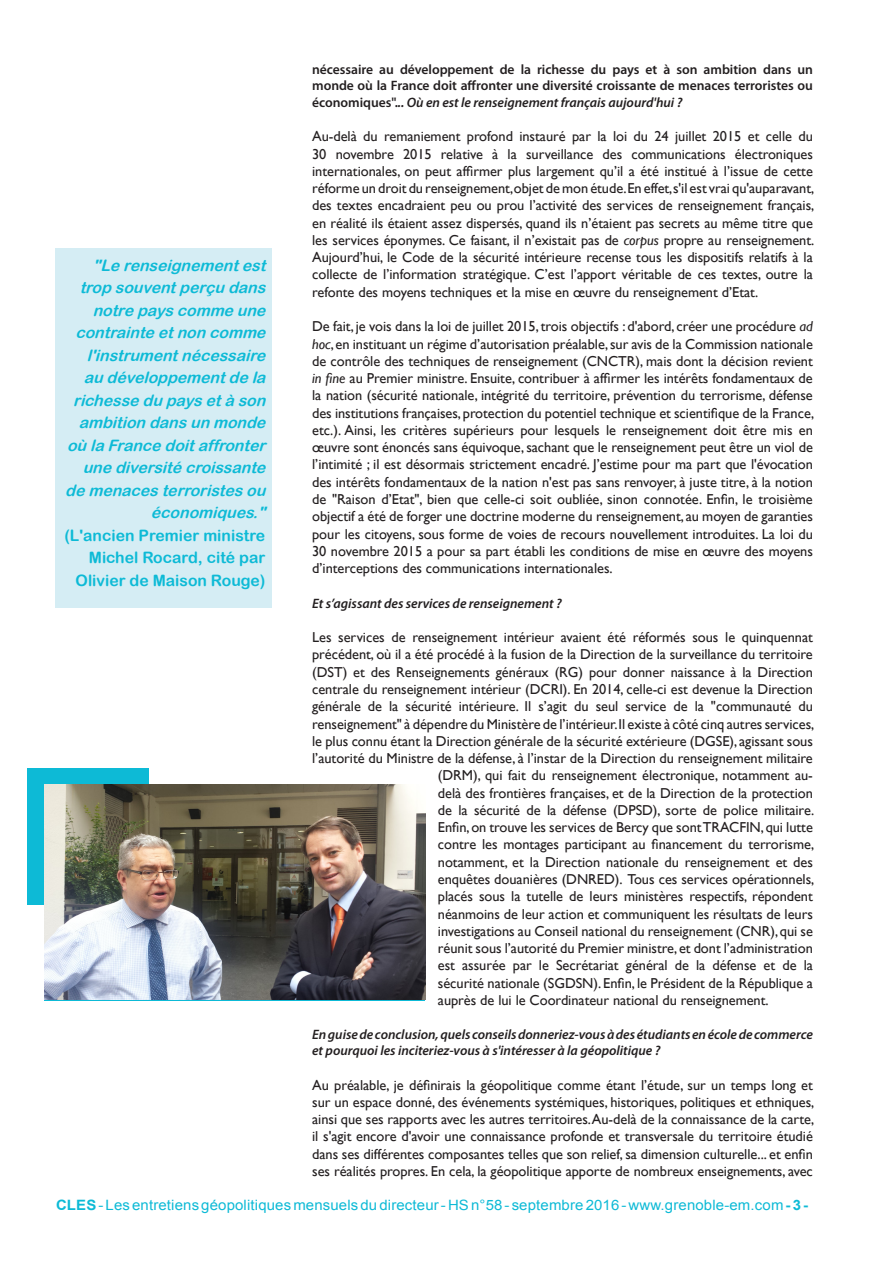
<style>
.page{position:relative;width:893px;height:1263px;background:#fff}
.page>*{position:absolute;margin:0;border:0;box-sizing:border-box;transform-origin:0 0}
.Exergue_CLES{font:italic 15.75px/22.5px "Arial Rounded MT Bold";color:#0dbad6;text-align:right}
.Exergue_CLES-2{font:15.75px/22.5px "Arial Rounded MT Bold";color:#0dbad6;text-align:right}
.Question_CLES{font:14.4px/17.2px "Gill Sans";letter-spacing:-.005em;color:#231f20;text-align:justify}
.t1{font:14.25px "Arial";letter-spacing:.01em;color:#0dbad6;scale:1.05 1}
.Question_CLES-2{font:600 13.65px/16.4px "Myriad Pro";letter-spacing:-.005em;color:#231f20;text-align:justify}
.Question_CLES-3{font:italic 600 13.65px/16.4px "Myriad Pro";letter-spacing:-.005em;color:#231f20}
.s1{font-style:italic}
.s2{font-weight:700}
</style>
<div class="page">
<div style="left:27px;top:769px;width:121px;height:136px;background:#0dbad6"></div>
<img style="left:45px;top:785px;width:380px;height:214px">
<div style="left:55px;top:248px;width:217px;height:359px;background:#d5edf4"></div>
<p class="Exergue_CLES" style="left:65px;top:254px;width:206px">"Le renseignementest trop souventperçu dans notre payscomme une contrainte etnon comme l'instrumentnécessaire au développementde la richesse du paysetà son ambition dansun monde où la France doitaffronter une diversité croissante de menacesterroristesou économiques."</p>
<p class="Exergue_CLES-2" style="left:64px;top:524px;width:202px">(L'ancien Premier ministre<br>Michel Rocard, cité par<br>Olivier de Maison Rouge)</p>
<p class="Question_CLES-2" style="left:312px;top:61px;width:502px">nécessaire au développement de la richesse du pays et à son ambition dans un monde où la France doit affronter une diversité croissante de menaces terroristes ou économiques".<span class="s1">.. Où en est le renseignement français aujourd'hui ?</span></p>
<p class="Question_CLES" style="left:312px;top:128px;width:504px">Au-delà du remaniement profond instauré par la loi du 24 juillet 2015 et celle du 30 novembre 2015 relative à la surveillance des communications électroniques internationales, on peut affirmer plus largement qu’il a été institué à l’issue de cette réforme un droit du renseignement,objet de mon étude.En effet,s'il est vrai qu'auparavant, des textes encadraient peu ou prou l’activité des services de renseignement français, en réalité ils étaient assez dispersés, quand ils n’étaient pas secrets au même titre que les services éponymes. Ce faisant, il n’existait pas de <span class="s1">corpus</span> propre au renseignement.<br>Aujourd’hui, le Code de la sécurité intérieure recense tous les dispositifs relatifs à la collecte de l’information stratégique. C’est l’apport véritable de ces textes, outre la refonte des moyens techniques et la mise en œuvre du renseignement d’Etat.</p>
<p class="Question_CLES" style="left:312px;top:318px;width:504px">De fait, je vois dans la loi de juillet 2015, trois objectifs : d'abord, créer une procédure <span class="s1">ad hoc</span>, en instituant un régime d’autorisation préalable, sur avis de la Commission nationale de contrôle des techniques de renseignement (CNCTR), mais dont la décision revient <span class="s1">in fine</span> au Premier ministre. Ensuite, contribuer à affirmer les intérêts fondamentaux de la nation (sécurité nationale, intégrité du territoire, prévention du terrorisme, défense des institutions françaises, protection du potentiel technique et scientifique de la France, etc.). Ainsi, les critères supérieurs pour lesquels le renseignement doit être mis en œuvre sont énoncés sans équivoque, sachant que le renseignement peut être un viol de l’intimité ; il est désormais strictement encadré. J’estime pour ma part que l'évocation des intérêts fondamentaux de la nation n'est pas sans renvoyer, à juste titre, à la notion de "Raison d’Etat", bien que celle-ci soit oubliée, sinon connotée. Enfin, le troisième objectif a été de forger une doctrine moderne du renseignement, au moyen de garanties pour les citoyens, sous forme de voies de recours nouvellement introduites. La loi du 30 novembre 2015 a pour sa part établi les conditions de mise en œuvre des moyens d’interceptions des communications internationales.</p>
<p class="Question_CLES-3" style="left:312px;top:594px;width:251px">Et s’agissant des services de renseignement ?</p>
<p class="Question_CLES" style="left:312px;top:629px;width:502px">Les services de renseignement intérieur avaient été réformés sous le quinquennat</p>
<p class="Question_CLES" style="left:312px;top:646px;width:502px">précédent, où il a été procédé à la fusion de la Direction de la surveillance du territoire</p>
<p class="Question_CLES" style="left:312px;top:663px;width:502px">(DST) et des Renseignements généraux (RG) pour donner naissance à la Direction</p>
<p class="Question_CLES" style="left:312px;top:681px;width:502px">centrale du renseignement intérieur (DCRI). En 2014, celle-ci est devenue la Direction</p>
<p class="Question_CLES" style="left:312px;top:698px;width:502px">générale de la sécurité intérieure. Il s’agit du seul service de la "communauté du</p>
<p class="Question_CLES" style="left:312px;top:715px;width:504px">renseignement" à dépendre du Ministère de l’intérieur.Il existe à côté cinq autres services,</p>
<p class="Question_CLES" style="left:312px;top:733px;width:502px">le plus connu étant la Direction générale de la sécurité extérieure (DGSE), agissant sous</p>
<p class="Question_CLES" style="left:312px;top:750px;width:502px">l’autorité du Ministre de la défense, à l’instar de la Direction du renseignement militaire</p>
<p class="Question_CLES" style="left:438px;top:767px;width:376px">(DRM), qui fait du renseignement électronique, notamment au-</p>
<p class="Question_CLES" style="left:438px;top:784px;width:376px">delà des frontières françaises, et de la Direction de la protection</p>
<p class="Question_CLES" style="left:438px;top:802px;width:378px">de la sécurité de la défense (DPSD), sorte de police militaire.</p>
<p class="Question_CLES" style="left:438px;top:819px;width:376px">Enfin, on trouve les services de Bercy que sont TRACFIN, qui lutte</p>
<p class="Question_CLES" style="left:438px;top:836px;width:378px">contre les montages participant au financement du terrorisme,</p>
<p class="Question_CLES" style="left:438px;top:853px;width:376px">notamment, et la Direction nationale du renseignement et des</p>
<p class="Question_CLES" style="left:438px;top:871px;width:378px">enquêtes douanières (DNRED). Tous ces services opérationnels,</p>
<p class="Question_CLES" style="left:438px;top:888px;width:376px">placés sous la tutelle de leurs ministères respectifs, répondent</p>
<p class="Question_CLES" style="left:438px;top:905px;width:377px">néanmoins de leur action et communiquent les résultats de leurs</p>
<p class="Question_CLES" style="left:438px;top:923px;width:377px">investigations au Conseil national du renseignement (CNR), qui se</p>
<p class="Question_CLES" style="left:438px;top:940px;width:376px">réunit sous l’autorité du Premier ministre, et dont l’administration</p>
<p class="Question_CLES" style="left:438px;top:957px;width:376px">est assurée par le Secrétariat général de la défense et de la</p>
<p class="Question_CLES" style="left:438px;top:974px;width:376px">sécurité nationale (SGDSN). Enfin, le Président de la République a</p>
<p class="Question_CLES" style="left:438px;top:992px;width:332px">auprès de lui le Coordinateur national du renseignement.</p>
<p class="Question_CLES-3" style="left:312px;top:1025px;width:502px">En guise de conclusion, quels conseils donneriez-vous à des étudiants en école de commerce et pourquoi les inciteriez-vous à s'intéresser à la géopolitique ?</p>
<p class="Question_CLES" style="left:312px;top:1076px;width:504px">Au préalable, je définirais la géopolitique comme étant l’étude, sur un temps long et sur un espace donné, des événements systémiques, historiques, politiques et ethniques, ainsi que ses rapports avec les autres territoires. Au-delà de la connaissance de la carte, il s'agit encore d'avoir une connaissance profonde et transversale du territoire étudié dans ses différentes composantes telles que son relief, sa dimension culturelle... et enfin ses réalités propres. En cela, la géopolitique apporte de nombreux enseignements, avec</p>
<p class="t1" style="left:56px;top:1195px;width:718px"><span class="s2">CLES</span> - Les entretiens géopolitiques mensuels du directeur - HS n°58 - septembre 2016 - www.grenoble-em.com <span class="s2">- 3 -</span></p>
</div>
